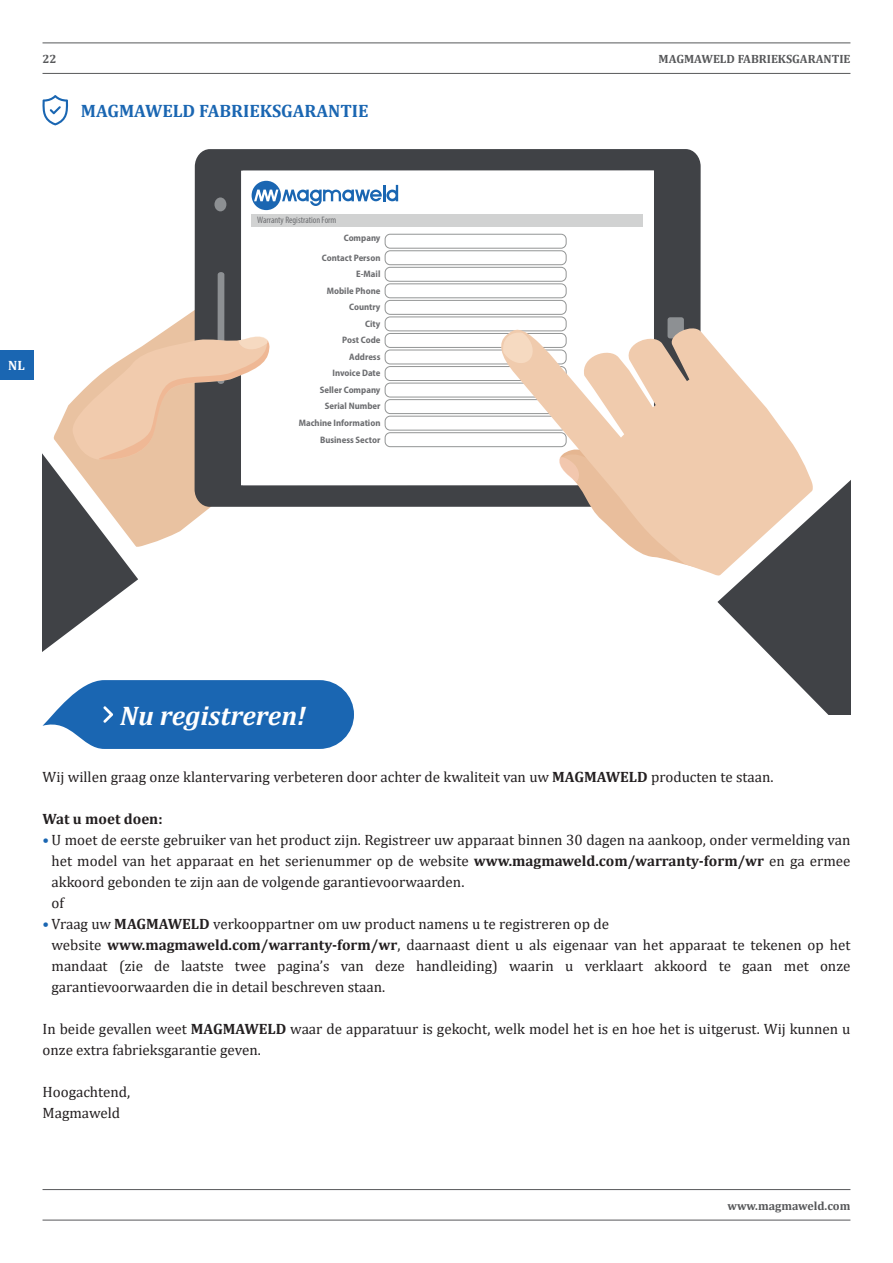
<style>
.page{position:relative;width:893px;height:1263px;background:#fff}
.page>*{position:absolute;margin:0;border:0;box-sizing:border-box;transform-origin:0 0}
.t1{font:italic 700 27px "Cambria";color:#fff}
.t2{font:700 18px "Cambria";color:#1a66b2}
.t3{font:15px/21px "Cambria";color:#231f20;text-align:justify}
.t4{font:700 15px "Cambria";color:#231f20}
.t5{font:700 13.5px "Cambria";color:#fff}
.t6{font:700 12px "Cambria";color:#57585a}
.t7{font:700 semi-condensed 9.3px/16.5px "Myriad Pro";color:#6c6d70;text-align:right}
.t8{font:condensed 9.3px "Myriad Pro";color:#6c6d70}
.s1{font-weight:700}
.s2{color:#1a66b2}
</style>
<div class="page">
<hr style="left:43px;top:43px;width:807px;height:1px;background:#57585a">
<hr style="left:43px;top:73px;width:807px;height:1px;background:#57585a">
<hr style="left:43px;top:1189px;width:807px;height:1px;background:#57585a">
<hr style="left:43px;top:1220px;width:807px;height:1px;background:#57585a">
<div style="left:0;top:350px;width:34px;height:30px;background:#1a66b2"></div>
<div style="left:195px;top:149px;width:506px;height:358px;background:#404246"></div>
<div style="left:667px;top:317px;width:17px;height:21px;background:#8d9093;border-radius:3px"></div>
<svg style="left:214px;top:197px;width:12px;height:14px"></svg>
<div style="left:241px;top:171px;width:413px;height:314px;background:#fff"></div>
<svg style="left:252px;top:181px;width:146px;height:29px"></svg>
<div style="left:385px;top:234px;width:182px;height:15px;border:1px solid #939595;border-radius:5px"></div>
<div style="left:385px;top:250px;width:182px;height:15px;border:1px solid #939595;border-radius:5px"></div>
<div style="left:385px;top:267px;width:182px;height:15px;border:1px solid #939595;border-radius:5px"></div>
<div style="left:385px;top:283px;width:182px;height:15px;border:1px solid #939595;border-radius:5px"></div>
<div style="left:385px;top:300px;width:182px;height:15px;border:1px solid #939595;border-radius:5px"></div>
<div style="left:385px;top:316px;width:182px;height:15px;border:1px solid #939595;border-radius:5px"></div>
<div style="left:385px;top:333px;width:182px;height:15px;border:1px solid #939595;border-radius:5px"></div>
<div style="left:385px;top:350px;width:182px;height:14px;border:1px solid #939595;border-radius:5px"></div>
<div style="left:385px;top:366px;width:182px;height:15px;border:1px solid #939595;border-radius:5px"></div>
<div style="left:385px;top:383px;width:182px;height:14px;border:1px solid #939595;border-radius:5px"></div>
<div style="left:385px;top:399px;width:182px;height:15px;border:1px solid #939595;border-radius:5px"></div>
<div style="left:385px;top:416px;width:182px;height:15px;border:1px solid #939595;border-radius:5px"></div>
<div style="left:385px;top:432px;width:182px;height:15px;border:1px solid #939595;border-radius:5px"></div>
<div style="left:252px;top:214px;width:391px;height:13px;background:#d1d2d2"></div>
<svg style="left:498px;top:323px;width:297px;height:184px;fill:#f0cbad"></svg>
<svg style="left:554px;top:447px;width:296px;height:267px"></svg>
<svg style="left:503px;top:333px;width:30px;height:30px"></svg>
<svg style="left:43px;top:272px;width:311px;height:477px"></svg>
<svg style="left:42px;top:95px;width:26px;height:30px"></svg>
<p class="t6" style="left:43px;top:50px;width:16px">22</p>
<p class="t6" style="left:659px;top:50px;width:193px">MAGMAWELD FABRIEKSGARANTIE</p>
<p class="t2" style="left:81px;top:98px;width:289px">MAGMAWELD FABRIEKSGARANTIE</p>
<p class="t5" style="left:8px;top:356px;width:18px">NL</p>
<p class="t8" style="left:257px;top:214px;width:81px">Warranty Registration Form</p>
<p class="t7" style="left:344px;top:230px;width:38px">Company</p>
<p class="t7" style="left:299px;top:265px;width:83px">E-Mail<br>Mobile Phone<br>Country<br>City<br>Post Code<br>Address<br>Invoice Date<br>Seller Company<br>Serial Number<br>Machine Information<br>Business Sector</p>
<p class="t7" style="left:322px;top:249px;width:60px">Contact Person</p>
<p class="t1" style="left:120px;top:697px;width:187px">Nu registreren!</p>
<p class="t3" style="left:43px;top:766px;width:733px">Wij willen graag onze klantervaring verbeteren door achter de kwaliteit van uw <span class="s1">MAGMAWELD</span> producten te staan.</p>
<p class="t4" style="left:43px;top:808px;width:122px">Wat u moet doen:</p>
<p class="t3" style="left:52px;top:829px;width:800px;text-indent:-9px"><span class="s2">•</span> U moet de eerste gebruiker van het product zijn. Registreer uw apparaat binnen 30 dagen na aankoop, onder vermelding van het model van het apparaat en het serienummer op de website <span class="s1">www.magmaweld.com/warranty-form/wr</span> en ga ermee akkoord gebonden te zijn aan de volgende garantievoorwaarden.</p>
<p class="t3" style="left:52px;top:892px;width:14px">of</p>
<p class="t3" style="left:43px;top:913px;width:568px"><span class="s2">•</span> Vraag uw <span class="s1">MAGMAWELD</span> verkooppartner om uw product namens u te registreren op de</p>
<p class="t3" style="left:52px;top:934px;width:800px">website <span class="s1">www.magmaweld.com/warranty-form/wr</span>, daarnaast dient u als eigenaar van het apparaat te tekenen op het mandaat (zie de laatste twee pagina’s van deze handleiding) waarin u verklaart akkoord te gaan met onze garantievoorwaarden die in detail beschreven staan.</p>
<p class="t3" style="left:43px;top:1018px;width:809px">In beide gevallen weet <span class="s1">MAGMAWELD</span> waar de apparatuur is gekocht, welk model het is en hoe het is uitgerust. Wij kunnen u onze extra fabrieksgarantie geven.</p>
<p class="t3" style="left:43px;top:1081px;width:89px">Hoogachtend,</p>
<p class="t3" style="left:43px;top:1102px;width:79px">Magmaweld</p>
<p class="t6" style="left:727px;top:1197px;width:124px">www.magmaweld.com</p>
</div>
